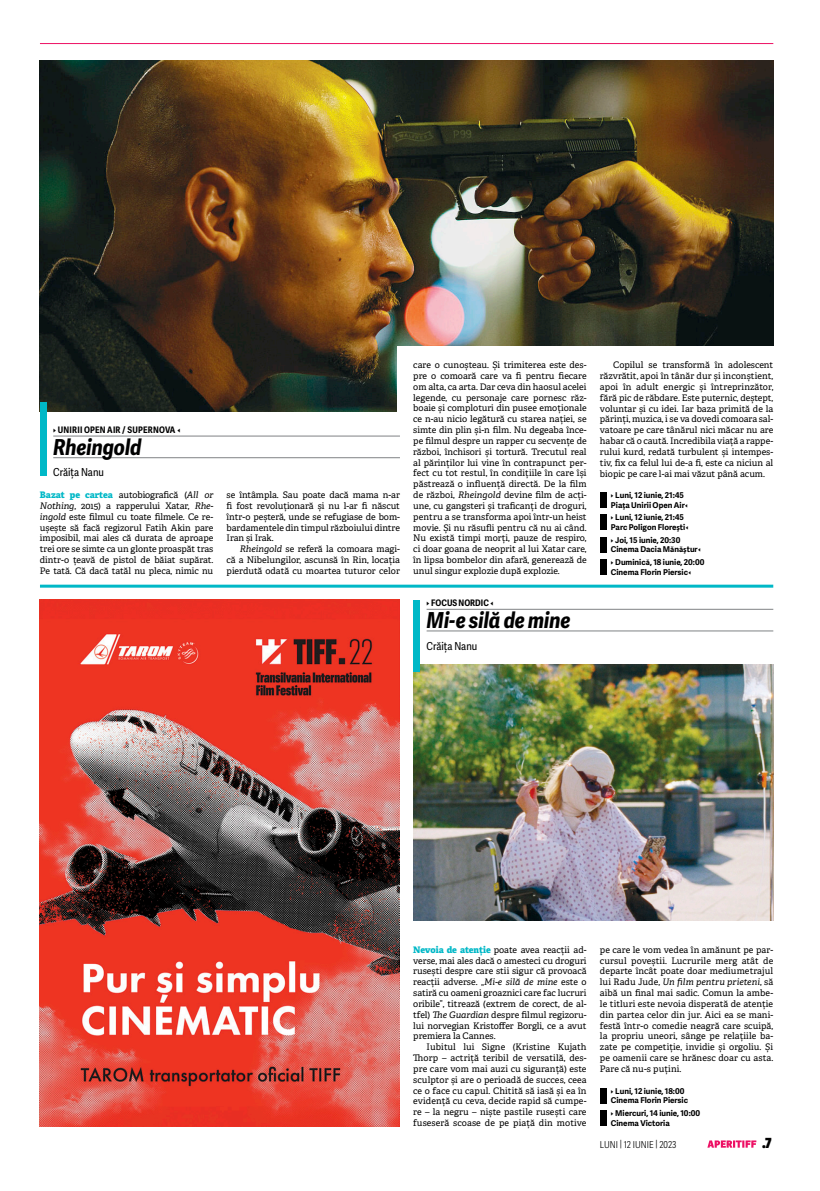
<style>
.page{position:relative;width:820px;height:1191px;background:#fff}
.page>*{position:absolute;margin:0;border:0;box-sizing:border-box;transform-origin:0 0}
.t1{font:italic 700 22px "Adelle Sans Cnd";color:#000}
.t2{font:14px "Adelle Sans Cnd Hv";color:#000}
.t3{font:11px "Adelle Sans Cnd";color:#000}
.t4{font:9.5px "Adelle Sans Cnd Lt";color:#000}
.t5{font:9px/10.8px "Adelle";color:#000;text-align:justify}
.t6{font:700 9px "Adelle Sans Cnd";letter-spacing:.02em;color:#000}
.t7{font:700 9px "Adelle Sans Cnd";color:#000}
.t8{font:700 8px/9.6px "Adelle Sans";color:#000}
.s1{font-weight:800;color:#00b8c7}
.s2{font-style:italic}
.s3{font-family:"Myriad Pro"}
</style>
<div class="page">
<hr style="left:40px;top:43px;width:733px;height:1px;background:#ed1064">
<svg style="left:707px;top:1140px;width:49px;height:7px"></svg>
<img style="left:40px;top:61px;width:733px;height:350px">
<div style="left:396px;top:346px;width:380px;height:80px;background:#fff"></div>
<img style="left:40px;top:599px;width:360px;height:527px">
<div style="left:40px;top:402px;width:6px;height:74px;background:#00b8c7"></div>
<hr style="left:53px;top:436px;width:347px;height:1px;background:#7f8284">
<hr style="left:53px;top:457px;width:347px;height:1px;background:#7f8284">
<hr style="left:40px;top:584px;width:733px;height:3px;background:#00b8c7">
<hr style="left:426px;top:609px;width:347px;height:1px;background:#7f8284">
<hr style="left:426px;top:631px;width:347px;height:1px;background:#7f8284">
<img style="left:413px;top:664px;width:360px;height:256px">
<div style="left:413px;top:600px;width:6px;height:72px;background:#00b8c7"></div>
<div style="left:599px;top:492px;width:6px;height:16px;background:#000"></div>
<div style="left:599px;top:514px;width:6px;height:16px;background:#000"></div>
<div style="left:599px;top:537px;width:6px;height:15px;background:#000"></div>
<div style="left:599px;top:559px;width:6px;height:16px;background:#000"></div>
<div style="left:599px;top:1088px;width:6px;height:15px;background:#000"></div>
<div style="left:599px;top:1110px;width:6px;height:16px;background:#000"></div>
<p class="t6" style="left:53px;top:423px;width:128px">I UNIRII OPEN AIR / SUPERNOVA L</p>
<h1 class="t1" style="left:53px;top:431px;width:90px">Rheingold</h1>
<p class="t3" style="left:53px;top:464px;width:52px">Crăița Nanu</p>
<p class="t5" style="left:40px;top:489px;width:175px"><span class="s1">Bazat pe cartea</span> autobiografică (<span class="s2">All or Nothing</span>, 2015) a rapperului Xatar, <span class="s2">Rhe&shy;ingold</span> este filmul cu toate filmele. Ce re&shy;ușește să facă regizorul Fatih Akin pare imposibil, mai ales că durata de aproape trei ore se simte ca un glonte proaspăt tras dintr-o țeavă de pistol de băiat supărat.<br>Pe tată. Că dacă tatăl nu pleca, nimic nu</p>
<p class="t5" style="left:226px;top:489px;width:175px">se întâmpla. Sau poate dacă mama n-ar fi fost revoluționară și nu l-ar fi născut într-o peșteră, unde se refugiase de bom&shy;bardamentele din timpul războiului dintre Iran și Irak.</p>
<p class="t5" style="left:226px;top:544px;width:175px;text-indent:13px"><span class="s2">Rheingold</span> se referă la comoara magi&shy;că a Nibelungilor, ascunsă în Rin, locația pierdută odată cu moartea tuturor celor</p>
<p class="t5" style="left:413px;top:360px;width:175px">care o cunoșteau. Și trimiterea este des&shy;pre o comoară care va fi pentru fiecare om alta, ca arta. Dar ceva din haosul acelei legende, cu personaje care pornesc răz&shy;boaie și comploturi din pusee emoționale ce n-au nicio legătură cu starea nației, se simte din plin și-n film. Nu degeaba înce&shy;pe filmul despre un rapper cu secvențe de război, închisori și tortură. Trecutul real al părinților lui vine în contrapunct per&shy;fect cu tot restul, în condițiile în care își păstrează o influență directă. De la film de război, <span class="s2">Rheingold</span> devine film de acți&shy;une, cu gangsteri și traficanți de droguri, pentru a se transforma apoi într-un heist movie. Și nu răsufli pentru că nu ai când.<br>Nu există timpi morți, pauze de respiro, ci doar goana de neoprit al lui Xatar care, în lipsa bombelor din afară, generează de unul singur explozie după explozie.</p>
<p class="t5" style="left:599px;top:360px;width:175px;text-indent:13px">Copilul se transformă în adolescent răzvrătit, apoi în tânăr dur și inconștient, apoi în adult energic și întreprinzător, fără pic de răbdare. Este puternic, deștept, voluntar și cu idei. Iar baza primită de la părinți, muzica, i se va dovedi comoara sal&shy;vatoare pe care tânărul nici măcar nu are habar că o caută. Incredibila viață a rappe&shy;rului kurd, redată turbulent și intempes&shy;tiv, fix ca felul lui de-a fi, este ca niciun al biopic pe care l-ai mai văzut până acum.</p>
<p class="t8" style="left:610px;top:490px;width:78px">I Luni, 12 iunie, 21:45<br>Pia<span class="s3">ţ</span>a Unirii Open AirL</p>
<p class="t8" style="left:610px;top:512px;width:79px">I Luni, 12 iunie, 21:45<br>Parc Poligon Flore<span class="s3">ş</span>tiL</p>
<p class="t8" style="left:610px;top:535px;width:91px">I Joi, 15 iunie, 20:30<br>Cinema Dacia M<span class="s3">ă</span>n<span class="s3">ăş</span>turL</p>
<p class="t8" style="left:610px;top:557px;width:95px">I Duminic<span class="s3">ă</span>, 18 iunie, 20:00<br>Cinema Florin PiersicL</p>
<p class="t7" style="left:426px;top:596px;width:68px">I FOCUS NORDIC L</p>
<h1 class="t1" style="left:426px;top:604px;width:145px">Mi-e silă de mine</h1>
<p class="t3" style="left:426px;top:638px;width:52px">Crăița Nanu</p>
<p class="t5" style="left:413px;top:944px;width:175px"><span class="s1">Nevoia de atenție</span> poate avea reacții ad&shy;verse, mai ales dacă o amesteci cu droguri rusești despre care stii sigur că provoacă reacții adverse. „<span class="s2">Mi-e silă de mine</span> este o satiră cu oameni groaznici care fac lucruri oribile”, titrează (extrem de corect, de al&shy;tfel) <span class="s2">The Guardian</span> despre filmul regizoru&shy;lui norvegian Kristoffer Borgli, ce a avut premiera la Cannes.</p>
<p class="t5" style="left:413px;top:1041px;width:175px;text-indent:13px">Iubitul lui Signe (Kristine Kujath Thorp – actriță teribil de versatilă, des&shy;pre care vom mai auzi cu siguranță) este sculptor și are o perioadă de succes, ceea ce o face cu capul. Chitită să iasă și ea în evidență cu ceva, decide rapid să cumpe&shy;re – la negru – niște pastile rusești care fuseseră scoase de pe piață din motive</p>
<p class="t5" style="left:599px;top:944px;width:175px">pe care le vom vedea în amănunt pe par&shy;cursul poveștii. Lucrurile merg atât de departe încât poate doar mediumetrajul lui Radu Jude, <span class="s2">Un film pentru prieteni</span>, să aibă un final mai sadic. Comun la ambe&shy;le titluri este nevoia disperată de atenție din partea celor din jur. Aici ea se mani&shy;festă într-o comedie neagră care scuipă, la propriu uneori, sânge pe relațiile ba&shy;zate pe competiție, invidie și orgoliu. Și pe oamenii care se hrănesc doar cu asta.<br>Pare că nu-s puțini.</p>
<p class="t8" style="left:610px;top:1085px;width:79px">I Luni, 12 iunie, 18:00<br>Cinema Florin Piersic</p>
<p class="t8" style="left:610px;top:1108px;width:91px">I Miercuri, 14 iunie, 10:00<br>Cinema Victoria</p>
<p class="t4" style="left:599px;top:1137px;width:78px">LUNI | 12 IUNIE | 2023</p>
<h2 class="t2" style="left:761px;top:1132px;width:11px">.7</h2>
</div>
